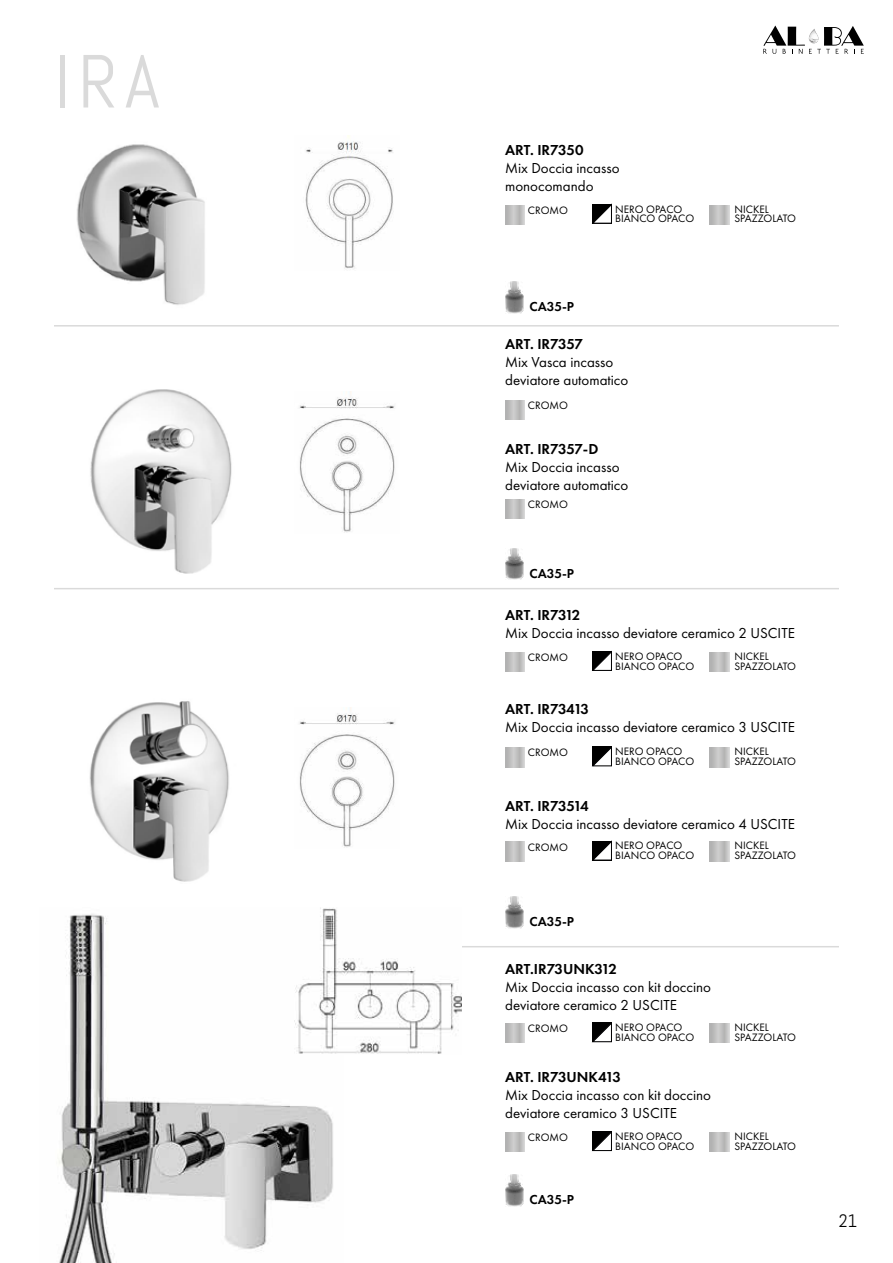
<style>
.page{position:relative;width:893px;height:1263px;background:#fff}
.page>*{position:absolute;margin:0;border:0;box-sizing:border-box;transform-origin:0 0}
.t1{font:75px "Abel";color:#dadada}
.t2{font:18px "Abel";color:#000}
.t3{font:15px/18px "Futura PT";color:#000}
.t4{font:600 15px "Futura PT";color:#000}
.t5{font:600 13.5px "Futura PT";color:#000}
.t6{font:11.1px/9.8px "Futura PT";color:#000}
</style>
<div class="page">
<svg style="left:763px;top:26px;width:101px;height:28px"></svg>
<img style="left:59px;top:914px;width:274px;height:349px">
<img style="left:90px;top:389px;width:142px;height:185px">
<img style="left:305px;top:135px;width:89px;height:134px">
<img style="left:505px;top:548px;width:18px;height:32px">
<img style="left:505px;top:282px;width:18px;height:31px">
<svg style="left:505px;top:205px;width:19px;height:19px"></svg>
<svg style="left:710px;top:205px;width:19px;height:19px"></svg>
<svg style="left:592px;top:204px;width:20px;height:20px"></svg>
<svg style="left:505px;top:400px;width:19px;height:19px"></svg>
<svg style="left:505px;top:499px;width:19px;height:19px"></svg>
<img style="left:505px;top:897px;width:18px;height:31px">
<img style="left:505px;top:1174px;width:18px;height:32px">
<svg style="left:505px;top:652px;width:19px;height:19px"></svg>
<svg style="left:710px;top:652px;width:19px;height:19px"></svg>
<svg style="left:592px;top:651px;width:20px;height:20px"></svg>
<svg style="left:505px;top:748px;width:19px;height:19px"></svg>
<svg style="left:710px;top:748px;width:19px;height:19px"></svg>
<svg style="left:592px;top:747px;width:20px;height:19px"></svg>
<svg style="left:505px;top:842px;width:19px;height:19px"></svg>
<svg style="left:710px;top:842px;width:19px;height:19px"></svg>
<svg style="left:592px;top:841px;width:20px;height:19px"></svg>
<svg style="left:505px;top:1024px;width:19px;height:19px"></svg>
<svg style="left:710px;top:1024px;width:19px;height:19px"></svg>
<svg style="left:592px;top:1023px;width:20px;height:19px"></svg>
<svg style="left:505px;top:1132px;width:19px;height:20px"></svg>
<div style="left:710px;top:1132px;width:19px;height:20px;background:linear-gradient(to bottom,#c0c0bf,#c0bfbf)"></div>
<svg style="left:592px;top:1131px;width:20px;height:20px"></svg>
<hr style="left:54px;top:325px;width:785px;height:2px;background:#dadada">
<hr style="left:54px;top:588px;width:785px;height:1px;background:#dadada">
<hr style="left:320px;top:946px;width:519px;height:1px;background:#dadada">
<img style="left:299px;top:392px;width:96px;height:141px">
<img style="left:299px;top:707px;width:96px;height:141px">
<img style="left:295px;top:908px;width:167px;height:146px">
<img style="left:76px;top:144px;width:129px;height:161px">
<img style="left:89px;top:701px;width:140px;height:181px">
<h1 class="t1" style="left:54px;top:34px;width:107px">IRA</h1>
<p class="t4" style="left:505px;top:141px;width:80px">ART. IR7350</p>
<p class="t3" style="left:505px;top:159px;width:116px">Mix Doccia incasso monocomando</p>
<p class="t6" style="left:528px;top:205px;width:42px">CROMO</p>
<p class="t6" style="left:615px;top:204px;width:80px">NERO OPACO<br>BIANCO OPACO</p>
<p class="t6" style="left:734px;top:204px;width:63px">NICKEL<br>SPAZZOLATO</p>
<p class="t5" style="left:530px;top:298px;width:46px">CA35-P</p>
<p class="t4" style="left:505px;top:335px;width:79px">ART. IR7357</p>
<p class="t3" style="left:505px;top:353px;width:125px">Mix Vasca incasso deviatore automatico</p>
<p class="t6" style="left:528px;top:400px;width:42px">CROMO</p>
<p class="t4" style="left:505px;top:439px;width:95px">ART. IR7357-D</p>
<p class="t3" style="left:505px;top:458px;width:125px">Mix Doccia incasso deviatore automatico</p>
<p class="t6" style="left:528px;top:499px;width:42px">CROMO</p>
<p class="t5" style="left:530px;top:565px;width:46px">CA35-P</p>
<p class="t4" style="left:505px;top:606px;width:77px">ART. IR7312</p>
<p class="t3" style="left:505px;top:624px;width:291px">Mix Doccia incasso deviatore ceramico 2 USCITE</p>
<p class="t6" style="left:528px;top:652px;width:42px">CROMO</p>
<p class="t6" style="left:615px;top:651px;width:80px">NERO OPACO<br>BIANCO OPACO</p>
<p class="t6" style="left:734px;top:651px;width:63px">NICKEL<br>SPAZZOLATO</p>
<p class="t4" style="left:505px;top:700px;width:85px">ART. IR73413</p>
<p class="t3" style="left:505px;top:718px;width:291px">Mix Doccia incasso deviatore ceramico 3 USCITE</p>
<p class="t6" style="left:528px;top:748px;width:42px">CROMO</p>
<p class="t6" style="left:615px;top:747px;width:80px">NERO OPACO<br>BIANCO OPACO</p>
<p class="t6" style="left:734px;top:747px;width:63px">NICKEL<br>SPAZZOLATO</p>
<p class="t4" style="left:505px;top:797px;width:85px">ART. IR73514</p>
<p class="t3" style="left:505px;top:815px;width:291px">Mix Doccia incasso deviatore ceramico 4 USCITE</p>
<p class="t6" style="left:528px;top:842px;width:42px">CROMO</p>
<p class="t6" style="left:615px;top:841px;width:80px">NERO OPACO<br>BIANCO OPACO</p>
<p class="t6" style="left:734px;top:841px;width:63px">NICKEL<br>SPAZZOLATO</p>
<p class="t5" style="left:530px;top:913px;width:46px">CA35-P</p>
<p class="t4" style="left:505px;top:959px;width:113px">ART.IR73UNK312</p>
<p class="t3" style="left:505px;top:977px;width:207px">Mix Doccia incasso con kit doccino deviatore ceramico 2 USCITE</p>
<p class="t6" style="left:528px;top:1023px;width:42px">CROMO</p>
<p class="t6" style="left:615px;top:1022px;width:80px">NERO OPACO<br>BIANCO OPACO</p>
<p class="t6" style="left:734px;top:1022px;width:63px">NICKEL<br>SPAZZOLATO</p>
<p class="t4" style="left:505px;top:1068px;width:117px">ART. IR73UNK413</p>
<p class="t3" style="left:505px;top:1086px;width:207px">Mix Doccia incasso con kit doccino deviatore ceramico 3 USCITE</p>
<p class="t6" style="left:528px;top:1132px;width:42px">CROMO</p>
<p class="t6" style="left:615px;top:1131px;width:80px">NERO OPACO<br>BIANCO OPACO</p>
<p class="t6" style="left:734px;top:1131px;width:63px">NICKEL<br>SPAZZOLATO</p>
<p class="t5" style="left:530px;top:1191px;width:46px">CA35-P</p>
<p class="t2" style="left:839px;top:1209px;width:20px">21</p>
</div>
